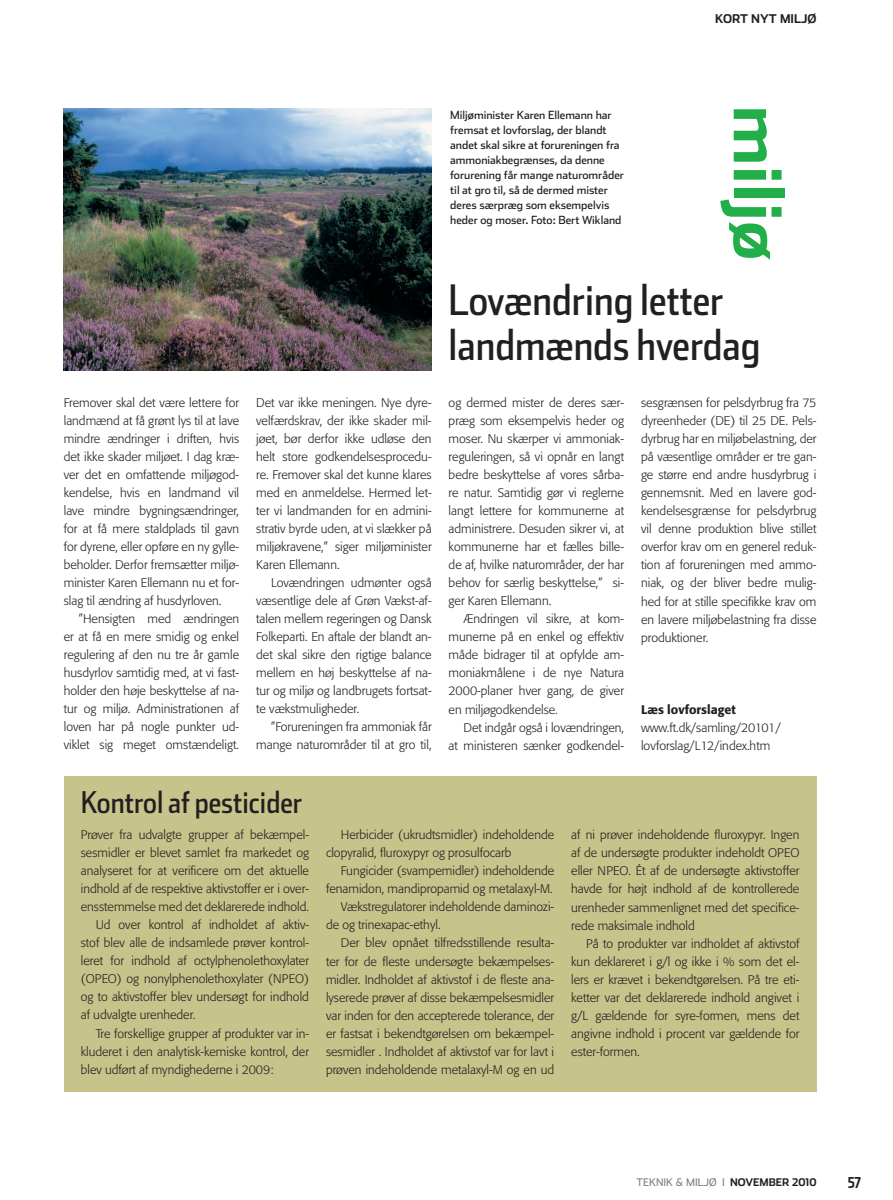
<style>
.page{position:relative;width:893px;height:1200px;background:#fff}
.page>*{position:absolute;margin:0;border:0;box-sizing:border-box;transform-origin:0 0}
.t1{font:700 67.8px "Stainless";color:#22af4a}
.t2{font:42px/45px "Stainless Cond";color:#231f20}
.t3{font:30px "Stainless Cond";color:#231f20}
.t4{font:700 15px "Stainless Comp";color:#231f20}
.t5{font:300 12.3px/18px "Formata";color:#231f20;text-align:justify}
.t6{font:500 12.3px "Formata";color:#231f20}
.t7{font:700 12px "Stainless";color:#231f20}
.t8{font:11.25px/15px "Stainless";color:#231f20}
.t9{font:10.5px "Stainless";color:#808285}
.s1{font-weight:700;color:#231f20}
</style>
<div class="page">
<div style="left:64px;top:776px;width:752px;height:315px;background:#c6c38b"></div>
<img style="left:64px;top:108px;width:368px;height:263px">
<p class="t7" style="left:715px;top:12px;width:103px">KORT NYT MILJØ</p>
<p class="t5" style="left:64px;top:393px;width:177px">Fremover skal det være lettere for landmænd at få grønt lys til at lave mindre ændringer i driften, hvis det ikke skader miljøet. I dag kræ&shy;ver det en omfattende miljøgod&shy;kendelse, hvis en landmand vil lave mindre bygningsændringer, for at få mere staldplads til gavn for dyrene, eller opføre en ny gylle&shy;beholder. Derfor fremsætter miljø&shy;minister Karen Ellemann nu et for&shy;slag til ændring af husdyrloven.</p>
<p class="t5" style="left:64px;top:609px;width:177px;text-indent:15px">”Hensigten med ændringen er at få en mere smidig og enkel regulering af den nu tre år gamle husdyrlov samtidig med, at vi fast&shy;holder den høje beskyttelse af na&shy;tur og miljø. Administrationen af loven har på nogle punkter ud&shy;viklet sig meget omstændeligt.</p>
<p class="t5" style="left:256px;top:394px;width:177px">Det var ikke meningen. Nye dyre&shy;velfærdskrav, der ikke skader mil&shy;jøet, bør derfor ikke udløse den helt store godkendelsesprocedu&shy;re. Fremover skal det kunne klares med en anmeldelse. Hermed let&shy;ter vi landmanden for en admini&shy;strativ byrde uden, at vi slækker på miljøkravene,” siger miljøminister Karen Ellemann.</p>
<p class="t5" style="left:256px;top:574px;width:177px;text-indent:15px">Lovændringen udmønter også væsentlige dele af Grøn Vækst-af&shy;talen mellem regeringen og Dansk Folkeparti. En aftale der blandt an&shy;det skal sikre den rigtige balance mellem en høj beskyttelse af na&shy;tur og miljø og landbrugets fortsat&shy;te vækstmuligheder.</p>
<p class="t5" style="left:256px;top:718px;width:177px;text-align:right">”Forureningen fra ammoniak får mange naturområder til at gro til,</p>
<p class="t8" style="left:450px;top:107px;width:175px">Miljøminister Karen Ellemann har fremsat et lovforslag, der blandt andet skal sikre at forureningen fra ammoniakbegrænses, da denne forurening får mange naturområder til at gro til, så de dermed mister deres særpræg som eksempelvis heder og moser. Foto: Bert Wikland</p>
<h1 class="t1" style="left:800px;top:105px;width:156px;rotate:90deg">miljø</h1>
<h2 class="t2" style="left:449px;top:276px;width:313px">Lovændring letter landmænds hverdag</h2>
<p class="t5" style="left:449px;top:394px;width:177px">og dermed mister de deres sær&shy;præg som eksempelvis heder og moser. Nu skærper vi ammoniak&shy;reguleringen, så vi opnår en langt bedre beskyttelse af vores sårba&shy;re natur. Samtidig gør vi reglerne langt lettere for kommunerne at administrere. Desuden sikrer vi, at kommunerne har et fælles bille&shy;de af, hvilke naturområder, der har behov for særlig beskyttelse,” si&shy;ger Karen Ellemann.</p>
<p class="t5" style="left:449px;top:610px;width:177px;text-indent:15px">Ændringen vil sikre, at kom&shy;munerne på en enkel og effektiv måde bidrager til at opfylde am&shy;moniakmålene i de nye Natura 2000-planer hver gang, de giver en miljøgodkendelse.</p>
<p class="t5" style="left:449px;top:718px;width:177px;text-align:right">Det indgår også i lovændringen,<br>at ministeren sænker godkendel-</p>
<p class="t5" style="left:641px;top:394px;width:177px">sesgrænsen for pelsdyrbrug fra 75 dyreenheder (DE) til 25 DE. Pels&shy;dyrbrug har en miljøbelastning, der på væsentlige områder er tre gan&shy;ge større end andre husdyrbrug i gennemsnit. Med en lavere god&shy;kendelsesgrænse for pelsdyrbrug vil denne produktion blive stillet overfor krav om en generel reduk&shy;tion af forureningen med ammo&shy;niak, og der bliver bedre mulig&shy;hed for at stille specifikke krav om en lavere miljøbelastning fra disse produktioner.</p>
<p class="t6" style="left:641px;top:701px;width:96px">Læs lovforslaget</p>
<p class="t5" style="left:641px;top:718px;width:141px">www.ft.dk/samling/20101/ lovforslag/L12/index.htm</p>
<h3 class="t3" style="left:81px;top:784px;width:223px">Kontrol af pesticider</h3>
<p class="t5" style="left:81px;top:825px;width:230px">Prøver fra udvalgte grupper af bekæmpel-</p>
<p class="t5" style="left:81px;top:843px;width:230px">sesmidler er blevet samlet fra markedet og</p>
<p class="t5" style="left:81px;top:861px;width:230px">analyseret for at verificere om det aktuelle</p>
<p class="t5" style="left:81px;top:879px;width:230px">indhold af de respektive aktivstoffer er i over-</p>
<p class="t5" style="left:81px;top:897px;width:230px">ensstemmelse med det deklarerede indhold.</p>
<p class="t5" style="left:96px;top:915px;width:215px">Ud over kontrol af indholdet af aktiv-</p>
<p class="t5" style="left:81px;top:933px;width:230px">stof blev alle de indsamlede prøver kontrol-</p>
<p class="t5" style="left:81px;top:951px;width:230px">leret for indhold af octylphenolethoxylater</p>
<p class="t5" style="left:81px;top:969px;width:230px">(OPEO) og nonylphenolethoxylater (NPEO)</p>
<p class="t5" style="left:81px;top:987px;width:230px">og to aktivstoffer blev undersøgt for indhold</p>
<p class="t5" style="left:81px;top:1005px;width:116px">af udvalgte urenheder.</p>
<p class="t5" style="left:96px;top:1023px;width:215px">Tre forskellige grupper af produkter var in-</p>
<p class="t5" style="left:81px;top:1041px;width:230px">kluderet i den analytisk-kemiske kontrol, der</p>
<p class="t5" style="left:81px;top:1059px;width:194px">blev udført af myndighederne i 2009:</p>
<p class="t5" style="left:326px;top:825px;width:230px;text-indent:15px">Herbicider (ukrudtsmidler) indeholdende clopyralid, fluroxypyr og prosulfocarb</p>
<p class="t5" style="left:341px;top:862px;width:215px">Fungicider (svampemidler) indeholdende</p>
<p class="t5" style="left:326px;top:880px;width:228px">fenamidon, mandipropamid og metalaxyl-M.</p>
<p class="t5" style="left:341px;top:898px;width:215px">Vækstregulatorer indeholdende daminozi-</p>
<p class="t5" style="left:326px;top:916px;width:116px">de og trinexapac-ethyl.</p>
<p class="t5" style="left:341px;top:934px;width:215px">Der blev opnået tilfredsstillende resulta-</p>
<p class="t5" style="left:326px;top:952px;width:230px">ter for de fleste undersøgte bekæmpelses-</p>
<p class="t5" style="left:326px;top:970px;width:230px">midler. Indholdet af aktivstof i de fleste ana-</p>
<p class="t5" style="left:326px;top:988px;width:230px">lyserede prøver af disse bekæmpelsesmidler</p>
<p class="t5" style="left:326px;top:1006px;width:230px">var inden for den accepterede tolerance, der</p>
<p class="t5" style="left:326px;top:1024px;width:230px">er fastsat i bekendtgørelsen om bekæmpel-</p>
<p class="t5" style="left:326px;top:1042px;width:230px">sesmidler . Indholdet af aktivstof var for lavt i</p>
<p class="t5" style="left:326px;top:1060px;width:230px">prøven indeholdende metalaxyl-M og en ud</p>
<p class="t5" style="left:571px;top:826px;width:230px">af ni prøver indeholdende fluroxypyr. Ingen af de undersøgte produkter indeholdt OPEO eller NPEO. Ét af de undersøgte aktivstoffer havde for højt indhold af de kontrollerede urenheder sammenlignet med det specifice&shy;rede maksimale indhold</p>
<p class="t5" style="left:571px;top:934px;width:230px;text-indent:15px">På to produkter var indholdet af aktivstof kun deklareret i g/l og ikke i % som det el&shy;lers er krævet i bekendtgørelsen. På tre eti&shy;ketter var det deklarerede indhold angivet i g/L gældende for syre-formen, mens det angivne indhold i procent var gældende for ester-formen.</p>
<p class="t9" style="left:636px;top:1175px;width:181px">TEKNIK &amp; MILJØ I <span class="s1">NOVEMBER 2010</span></p>
<p class="t4" style="left:848px;top:1173px;width:15px">57</p>
</div>
